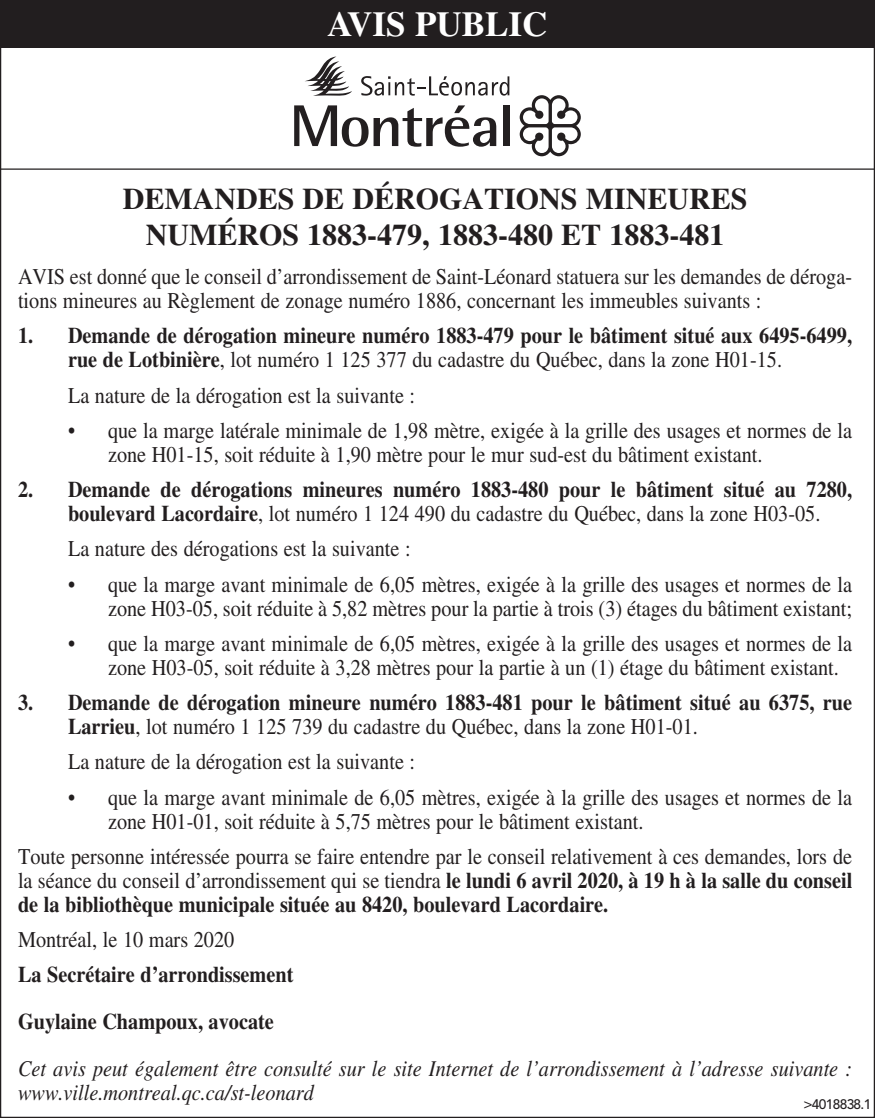
<style>
.page{position:relative;width:875px;height:1118px;background:#fff}
.page>*{position:absolute;margin:0;border:0;box-sizing:border-box;transform-origin:0 0}
.t1{font:700 35px "Times LT Std";color:#fff}
.t2{font:700 30px/36px "Times LT Std";color:#221e1f;text-align:center}
.t3{font:22.5px/24px "Times LT Std";color:#221e1f;scale:.9 1}
.t4{font:700 22.5px/24px "Times LT Std";color:#221e1f;scale:.9 1}
.t5{font:italic 22.5px/24px "Times LT Std";color:#221e1f;scale:.9 1}
.t6{font:500 13.75px "Avenir LT Std";letter-spacing:-.05em;color:#231f20}
.s1{font-weight:400}
.s2{font-weight:700}
</style>
<div class="page">
<hr style="left:0;top:168px;width:875px;height:2px;background:#221e1f">
<div style="left:0;top:0;width:875px;height:48px;background:#221e1f"></div>
<svg style="left:361px;top:76px;width:148px;height:20px"></svg>
<svg style="left:294px;top:105px;width:202px;height:42px"></svg>
<div style="left:503px;top:105px;width:6px;height:41px;background:#231f20"></div>
<svg style="left:520px;top:95px;width:61px;height:61px"></svg>
<svg style="left:305px;top:57px;width:47px;height:39px"></svg>
<h1 class="t1" style="left:327px;top:3px;width:221px">AVIS PUBLIC</h1>
<h2 class="t2" style="left:123px;top:180px;width:626px">DEMANDES DE DÉROGATIONS MINEURES<br>NUMÉROS 1883-479, 1883-480 ET 1883-481</h2>
<p class="t3" style="left:18px;top:264px;width:928px">AVIS est donné que le conseil d’arrondissement de Saint-Léonard statuera sur les demandes de déroga&shy;tions mineures au Règlement de zonage numéro 1886, concernant les immeubles suivants :</p>
<p class="t4" style="left:68px;top:323px;width:873px;text-indent:-50px">1. Demande de dérogation mineure numéro 1883-479 pour le bâtiment situé aux 6495-6499, rue de Lotbinière<span class="s1">, lot numéro 1 125 377 du cadastre du Québec, dans la zone H01-15.</span></p>
<p class="t3" style="left:68px;top:383px;width:387px">La nature de la dérogation est la suivante :</p>
<p class="t3" style="left:108px;top:418px;width:828px;text-indent:-40px">• que la marge latérale minimale de 1,98 mètre, exigée à la grille des usages et normes de la zone H01-15, soit réduite à 1,90 mètre pour le mur sud-est du bâtiment existant.</p>
<p class="t4" style="left:68px;top:477px;width:873px;text-indent:-50px">2. Demande de dérogations mineures numéro 1883-480 pour le bâtiment situé au 7280, boulevard Lacordaire<span class="s1">, lot numéro 1 124 490 du cadastre du Québec, dans la zone H03-05.</span></p>
<p class="t3" style="left:68px;top:537px;width:382px">La nature des dérogations est la suivante :</p>
<p class="t3" style="left:68px;top:572px;width:873px;text-align:right">• que la marge avant minimale de 6,05 mètres, exigée à la grille des usages et normes de la zone H03-05, soit réduite à 5,82 mètres pour la partie à trois (3) étages du bâtiment existant;</p>
<p class="t3" style="left:108px;top:631px;width:828px;text-indent:-40px">• que la marge avant minimale de 6,05 mètres, exigée à la grille des usages et normes de la zone H03-05, soit réduite à 3,28 mètres pour la partie à un (1) étage du bâtiment existant.</p>
<p class="t4" style="left:68px;top:690px;width:873px;text-indent:-50px">3. Demande de dérogation mineure numéro 1883-481 pour le bâtiment situé au 6375, rue<br>Larrieu<span class="s1">, lot numéro 1 125 739 du cadastre du Québec, dans la zone H01-01.</span></p>
<p class="t3" style="left:68px;top:750px;width:387px">La nature de la dérogation est la suivante :</p>
<p class="t3" style="left:108px;top:785px;width:828px;text-indent:-40px">• que la marge avant minimale de 6,05 mètres, exigée à la grille des usages et normes de la zone H01-01, soit réduite à 5,75 mètres pour le bâtiment existant.</p>
<p class="t3" style="left:18px;top:844px;width:928px;text-align:justify">Toute personne intéressée pourra se faire entendre par le conseil relativement à ces demandes, lors de la séance du conseil d’arrondissement qui se tiendra <span class="s2">le lundi 6 avril 2020, à 19 h à la salle du conseil de la bibliothèque municipale située au 8420, boulevard Lacordaire.</span></p>
<p class="t3" style="left:18px;top:927px;width:242px">Montréal, le 10 mars 2020</p>
<p class="t4" style="left:18px;top:951px;width:308px;line-height:46.5px">La Secrétaire d’arrondissement<br>Guylaine Champoux, avocate</p>
<p class="t5" style="left:18px;top:1056px;width:928px">Cet avis peut également être consulté sur le site Internet de l’arrondissement à l’adresse suivante : www.ville.montreal.qc.ca/st-leonard</p>
<p class="t6" style="left:803px;top:1096px;width:70px">&gt;4018838.1</p>
</div>
